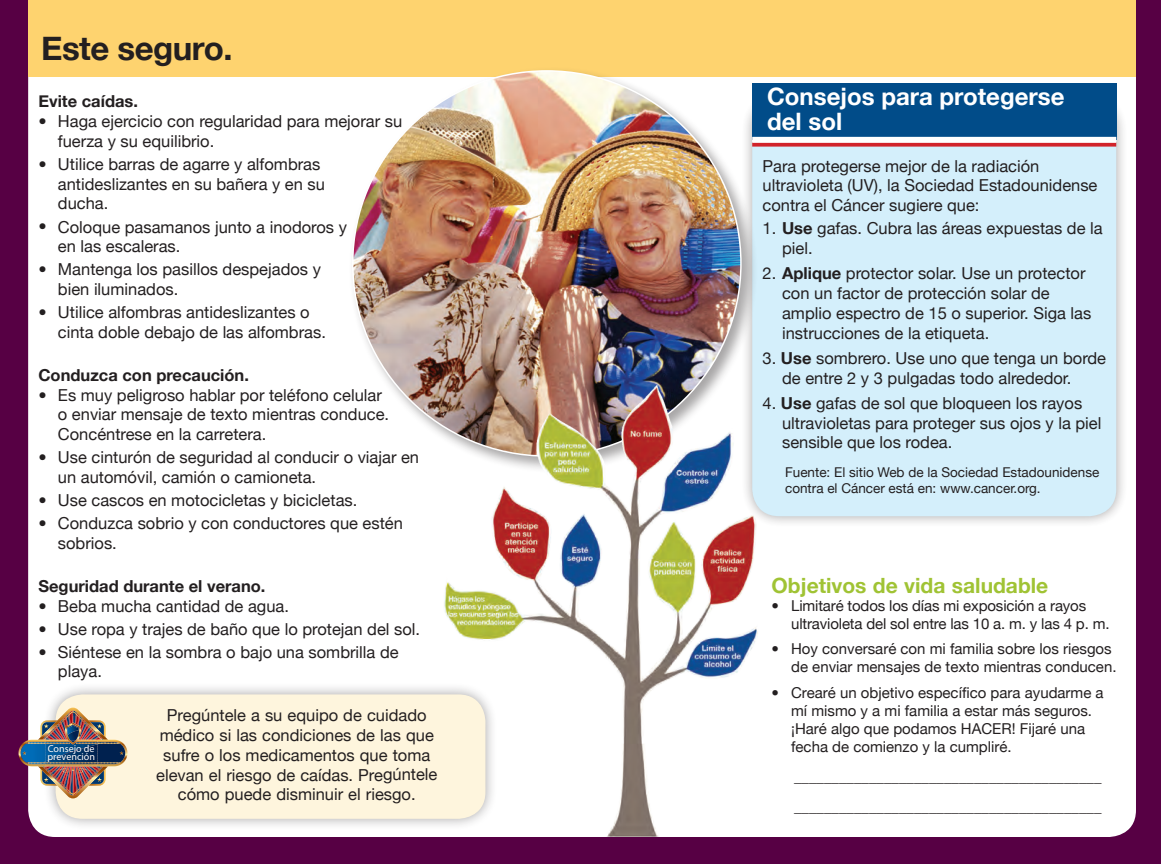
<style>
.page{position:relative;width:1161px;height:864px;background:#570044}
.page>*{position:absolute;margin:0;border:0;box-sizing:border-box;transform-origin:0 0}
.t1{font:700 33px "Helvetica Neue";letter-spacing:-.015em;color:#231f20}
.t2{font:700 24px/25.5px "Helvetica Neue";color:#fff}
.t3{font:700 21px "Helvetica Neue";color:#a0c334}
.t4{font:16.5px/19.8px "Helvetica Neue";color:#231f20}
.t5{font:700 16.5px "Helvetica Neue";color:#231f20}
.t6{font:15px/18px "Helvetica Neue";color:#231f20}
.t7{font:13.5px/16.2px "Helvetica Neue";color:#231f20}
.t8{font:10.05px/8.7px "Myriad Pro";color:#fff}
.s1{font-weight:700}
</style>
<div class="page">
<div style="left:28px;top:77px;width:1108px;height:760px;background:#fff"></div>
<div style="left:28px;top:0;width:1108px;height:77px;background:#fed36f"></div>
<div style="left:43px;top:682px;width:454px;height:149px;background:#231f20;opacity:.4"></div>
<div style="left:56px;top:694px;width:429px;height:125px;background:#fef5dd;border-radius:27px"></div>
<div style="left:740px;top:89px;width:389px;height:439px;background:#231f20;opacity:.4"></div>
<div style="left:752px;top:102px;width:364px;height:414px;background:#d4effb;border-radius:27px"></div>
<div style="left:752px;top:83px;width:364px;height:57px;background:#014c89"></div>
<div style="left:752px;top:142px;width:364px;height:5px;background:#d1232a"></div>
<div style="left:752px;top:137px;width:364px;height:6px;background:#fff"></div>
<div style="left:348px;top:66px;width:410px;height:407px;background:#231f20;opacity:.4"></div>
<img style="left:353px;top:72px;width:387px;height:383px">
<img style="left:426px;top:375px;width:341px;height:462px">
<img style="left:19px;top:708px;width:108px;height:90px">
<h2 class="t1" style="left:41px;top:28px;width:193px">Este seguro.</h2>
<h3 class="t5" style="left:38px;top:91px;width:101px">Evite caídas.</h3>
<p class="t4" style="left:58px;top:111px;width:346px">Haga ejercicio con regularidad para mejorar su fuerza y su equilibrio.</p>
<p class="t4" style="left:58px;top:154px;width:269px">Utilice barras de agarre y alfombras antideslizantes en su bañera y en su ducha.</p>
<p class="t4" style="left:58px;top:217px;width:291px">Coloque pasamanos junto a inodoros y en las escaleras.</p>
<p class="t4" style="left:58px;top:259px;width:265px">Mantenga los pasillos despejados y bien iluminados.</p>
<p class="t4" style="left:58px;top:302px;width:270px">Utilice alfombras antideslizantes o cinta doble debajo de las alfombras.</p>
<h3 class="t5" style="left:38px;top:365px;width:212px">Conduzca con precaución.</h3>
<p class="t4" style="left:58px;top:385px;width:333px">Es muy peligroso hablar por teléfono celular o enviar mensaje de texto mientras conduce.<br>Concéntrese en la carretera.</p>
<p class="t4" style="left:58px;top:447px;width:363px">Use cinturón de seguridad al conducir o viajar en un automóvil, camión o camioneta.</p>
<p class="t4" style="left:58px;top:490px;width:301px">Use cascos en motocicletas y bicicletas.</p>
<p class="t4" style="left:58px;top:513px;width:347px">Conduzca sobrio y con conductores que estén sobrios.</p>
<h3 class="t5" style="left:38px;top:576px;width:229px">Seguridad durante el verano.</h3>
<p class="t4" style="left:58px;top:596px;width:233px">Beba mucha cantidad de agua.</p>
<p class="t4" style="left:58px;top:619px;width:364px">Use ropa y trajes de baño que lo protejan del sol.</p>
<p class="t4" style="left:58px;top:642px;width:342px">Siéntese en la sombra o bajo una sombrilla de playa.</p>
<p class="t4" style="left:38px;top:111px;width:10px">•</p>
<p class="t4" style="left:38px;top:154px;width:10px">•</p>
<p class="t4" style="left:38px;top:217px;width:10px">•</p>
<p class="t4" style="left:38px;top:259px;width:10px">•</p>
<p class="t4" style="left:38px;top:302px;width:10px">•</p>
<p class="t4" style="left:38px;top:385px;width:10px">•</p>
<p class="t4" style="left:38px;top:447px;width:10px">•</p>
<p class="t4" style="left:38px;top:488px;width:10px;line-height:23.1px">• •</p>
<p class="t4" style="left:38px;top:594px;width:10px;line-height:23.1px;text-align:justify">• • •</p>
<h3 class="t8" style="left:47px;top:744px;width:49px">Consejo de prevención</h3>
<p class="t4" style="left:156px;top:705px;width:283px;text-align:center">Pregúntele a su equipo de cuidado médico si las condiciones de las que sufre o los medicamentos que toma elevan el riesgo de caídas. Pregúntele cómo puede disminuir el riesgo.</p>
<h3 class="t2" style="left:767px;top:83px;width:299px">Consejos para protegerse del sol</h3>
<p class="t4" style="left:763px;top:156px;width:336px">Para protegerse mejor de la radiación ultravioleta (UV), la Sociedad Estadounidense contra el Cáncer sugiere que:</p>
<p class="t4" style="left:782px;top:218px;width:322px;text-indent:-20px">1. <span class="s1">Use</span> gafas. Cubra las áreas expuestas de la piel.</p>
<p class="t4" style="left:782px;top:263px;width:311px;text-indent:-20px">2. <span class="s1">Aplique</span> protector solar. Use un protector con un factor de protección solar de amplio espectro de 15 o superior. Siga las instrucciones de la etiqueta.</p>
<p class="t4" style="left:782px;top:348px;width:326px;text-indent:-20px">3. <span class="s1">Use</span> sombrero. Use uno que tenga un borde de entre 2 y 3 pulgadas todo alrededor.</p>
<p class="t4" style="left:782px;top:393px;width:321px;text-indent:-20px">4. <span class="s1">Use</span> gafas de sol que bloqueen los rayos ultravioletas para proteger sus ojos y la piel sensible que los rodea.</p>
<p class="t7" style="left:785px;top:464px;width:316px">Fuente: El sitio Web de la Sociedad Estadounidense contra el Cáncer está en: www.cancer.org.</p>
<h3 class="t3" style="left:772px;top:572px;width:278px">Objetivos de vida saludable</h3>
<p class="t6" style="left:772px;top:596px;width:9px">•</p>
<p class="t6" style="left:772px;top:640px;width:9px">•</p>
<p class="t6" style="left:772px;top:683px;width:9px">•</p>
<p class="t6" style="left:791px;top:596px;width:320px">Limitaré todos los días mi exposición a rayos ultravioleta del sol entre las 10 a. m. y las 4 p. m.</p>
<p class="t6" style="left:791px;top:640px;width:327px">Hoy conversaré con mi familia sobre los riesgos de enviar mensajes de texto mientras conducen.</p>
<p class="t6" style="left:791px;top:683px;width:314px">Crearé un objetivo específico para ayudarme a mí mismo y a mi familia a estar más seguros. ¡Haré algo que podamos HACER! Fijaré una fecha de comienzo y la cumpliré.</p>
<p class="t6" style="left:794px;top:761px;width:309px;line-height:30px">_________________________________________ _________________________________________</p>
</div>
